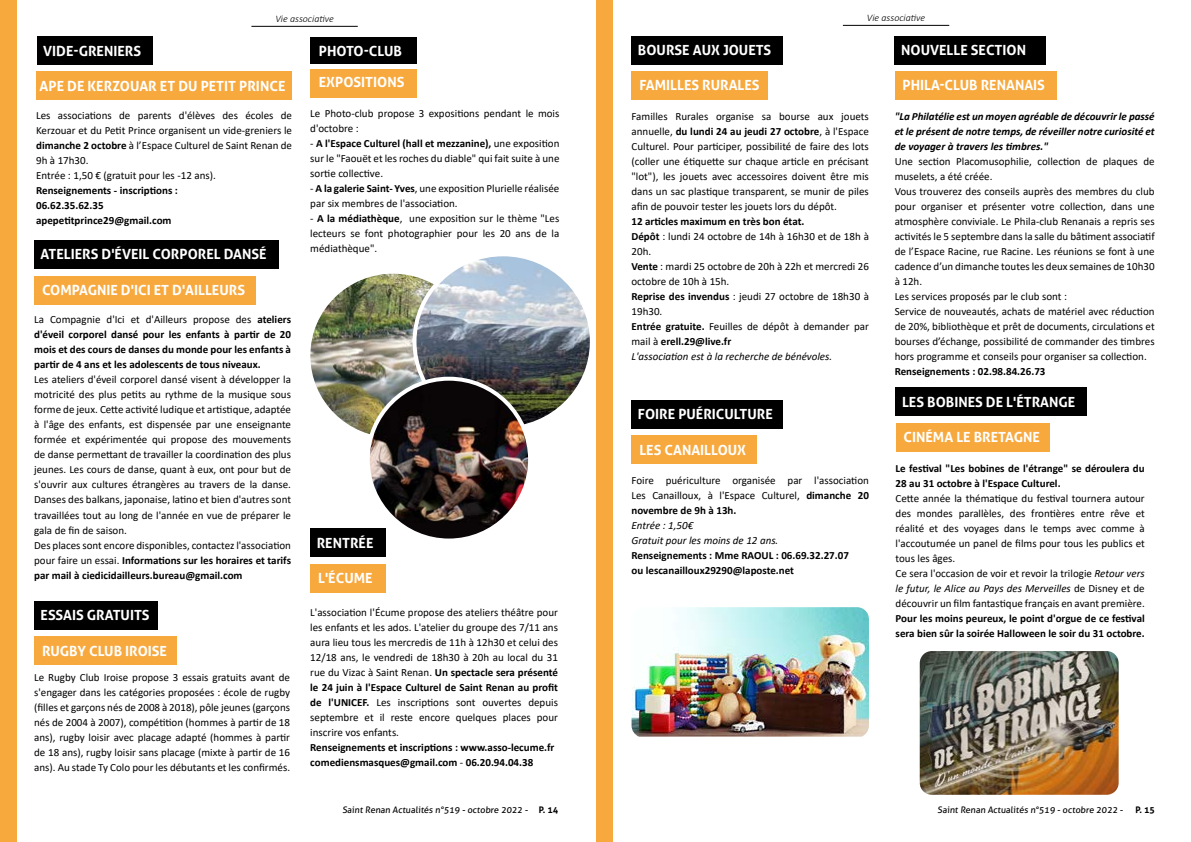
<style>
.page{position:relative;width:1191px;height:842px;background:#fff}
.page>*{position:absolute;margin:0;border:0;box-sizing:border-box;transform-origin:0 0}
.t1{font:700 14px "Aller";color:#fff}
.t2{font:11px/15px "Calibri";color:#000}
.t3{font:700 11px/15px "Calibri";color:#000}
.t4{font:italic 700 11px/15px "Calibri";color:#000;text-align:justify}
.t5{font:italic 11px/15px "Calibri";color:#000}
.t6{font:italic 300 10px "Calibri";color:#000}
.t7{font:9px "Aller";color:#000}
.s1{font-weight:700}
.s2{font-weight:400}
.s3{font-style:italic}
</style>
<div class="page">
<div style="left:36px;top:71px;width:255px;height:28px;background:#f7a93e"></div>
<div style="left:37px;top:37px;width:116px;height:28px;background:#000"></div>
<div style="left:34px;top:637px;width:143px;height:28px;background:#f7a93e"></div>
<div style="left:895px;top:423px;width:154px;height:28px;background:#f7a93e"></div>
<div style="left:34px;top:601px;width:124px;height:28px;background:#000"></div>
<div style="left:895px;top:387px;width:192px;height:28px;background:#000"></div>
<div style="left:34px;top:276px;width:222px;height:28px;background:#f7a93e"></div>
<div style="left:34px;top:240px;width:245px;height:28px;background:#000"></div>
<div style="left:596px;top:0;width:16px;height:842px;background:#f7a93e"></div>
<div style="left:631px;top:72px;width:137px;height:28px;background:#f7a93e"></div>
<div style="left:894px;top:72px;width:162px;height:28px;background:#f7a93e"></div>
<div style="left:631px;top:436px;width:126px;height:28px;background:#f7a93e"></div>
<div style="left:631px;top:36px;width:152px;height:28px;background:#000"></div>
<div style="left:894px;top:36px;width:152px;height:28px;background:#000"></div>
<div style="left:631px;top:400px;width:152px;height:28px;background:#000"></div>
<div style="left:310px;top:564px;width:76px;height:28px;background:#f7a93e"></div>
<div style="left:310px;top:528px;width:76px;height:28px;background:#000"></div>
<hr style="left:251px;top:26px;width:107px;height:1px;background:#000">
<hr style="left:843px;top:25px;width:106px;height:1px;background:#000">
<img style="left:919px;top:651px;width:199px;height:144px">
<img style="left:631px;top:607px;width:238px;height:130px">
<div style="left:310px;top:69px;width:106px;height:28px;background:#f7a93e"></div>
<div style="left:310px;top:38px;width:106px;height:26px;background:#000"></div>
<img style="left:310px;top:274px;width:104px;height:161px">
<img style="left:414px;top:257px;width:175px;height:168px">
<img style="left:368px;top:379px;width:162px;height:161px;border-radius:81px">
<div style="left:366px;top:377px;width:166px;height:165px;border:4px solid #fff;border-radius:50%"></div>
<div style="left:0;top:0;width:17px;height:842px;background:#f7a93e"></div>
<p class="t6" style="left:275px;top:12px;width:60px">Vie associative</p>
<p class="t6" style="left:867px;top:11px;width:60px">Vie associative</p>
<p class="t1" style="left:43px;top:42px;width:99px">VIDE-GRENIERS</p>
<p class="t1" style="left:40px;top:77px;width:247px">APE DE KERZOUAR ET DU PETIT PRINCE</p>
<p class="t2" style="left:36px;top:108px;width:257px">Les associations de parents d'élèves des écoles de Kerzouar et du Petit Prince organisent un vide-greniers le <span class="s1">dimanche 2 octobre</span> à l’Espace Culturel de Saint Renan de 9h à 17h30.<br>Entrée : 1,50 € (gratuit pour les -12 ans).</p>
<p class="t3" style="left:36px;top:183px;width:143px">Renseignements - inscriptions :<br>06.62.35.62.35 apepetitprince29@gmail.com</p>
<p class="t1" style="left:41px;top:246px;width:227px">ATELIERS D'ÉVEIL CORPOREL DANSÉ</p>
<p class="t1" style="left:42px;top:281px;width:204px">COMPAGNIE D'ICI ET D'AILLEURS</p>
<p class="t3" style="left:34px;top:312px;width:258px;text-align:justify"><span class="s2">La Compagnie d'Ici et d'Ailleurs propose des</span> ateliers d'éveil corporel dansé pour les enfants à partir de 20 mois et des cours de danses du monde pour les enfants à partir de 4 ans et les adolescents de tous niveaux.</p>
<p class="t2" style="left:34px;top:372px;width:258px">Les ateliers d'éveil corporel dansé visent à développer la motricité des plus petits au rythme de la musique sous forme de jeux. Cette activité ludique et artistique, adaptée à l'âge des enfants, est dispensée par une enseignante formée et expérimentée qui propose des mouvements de danse permettant de travailler la coordination des plus jeunes. Les cours de danse, quant à eux, ont pour but de s'ouvrir aux cultures étrangères au travers de la danse.<br>Danses des balkans, japonaise, latino et bien d'autres sont travaillées tout au long de l'année en vue de préparer le gala de fin de saison.<br>Des places sont encore disponibles, contactez l'association pour faire un essai. <span class="s1">Informations sur les horaires et tarifs par mail à ciedicidailleurs.bureau@gmail.com</span></p>
<p class="t1" style="left:41px;top:607px;width:110px">ESSAIS GRATUITS</p>
<p class="t1" style="left:42px;top:642px;width:126px">RUGBY CLUB IROISE</p>
<p class="t2" style="left:34px;top:669px;width:257px;text-align:justify">Le Rugby Club Iroise propose 3 essais gratuits avant de s'engager dans les catégories proposées : école de rugby (filles et garçons nés de 2008 à 2018), pôle jeunes (garçons nés de 2004 à 2007), compétition (hommes à partir de 18 ans), rugby loisir avec placage adapté (hommes à partir de 18 ans), rugby loisir sans placage (mixte à partir de 16 ans). Au stade Ty Colo pour les débutants et les confirmés.</p>
<p class="t1" style="left:319px;top:42px;width:85px">PHOTO-CLUB</p>
<p class="t1" style="left:319px;top:73px;width:87px">EXPOSITIONS</p>
<p class="t2" style="left:310px;top:106px;width:251px">Le Photo-club propose 3 expositions pendant le mois d'octobre :</p>
<p class="t2" style="left:310px;top:136px;width:251px;text-align:justify">- <span class="s1">A l'Espace Culturel (hall et mezzanine),</span> une exposition sur le "Faouët et les roches du diable" qui fait suite à une sortie collective.</p>
<p class="t2" style="left:310px;top:181px;width:251px">- <span class="s1">A la galerie Saint- Yves</span>, une exposition Plurielle réalisée par six membres de l'association.</p>
<p class="t2" style="left:310px;top:211px;width:251px;text-align:justify">- <span class="s1">A la médiathèque</span>, une exposition sur le thème "Les lecteurs se font photographier pour les 20 ans de la médiathèque".</p>
<p class="t1" style="left:317px;top:534px;width:58px">RENTRÉE</p>
<p class="t1" style="left:318px;top:569px;width:56px">L'ÉCUME</p>
<p class="t2" style="left:310px;top:604px;width:249px;text-align:justify">L'association l'Écume propose des ateliers théâtre pour les enfants et les ados. L'atelier du groupe des 7/11 ans aura lieu tous les mercredis de 11h à 12h30 et celui des 12/18 ans, le vendredi de 18h30 à 20h au local du 31 rue du Vizac à Saint Renan. <span class="s1">Un spectacle sera présenté le 24 juin à l'Espace Culturel de Saint Renan au profit de l'UNICEF.</span> Les inscriptions sont ouvertes depuis septembre et il reste encore quelques places pour inscrire vos enfants.</p>
<p class="t3" style="left:310px;top:740px;width:246px">Renseignements et inscriptions : www.asso-lecume.fr comediensmasques@gmail.com <span class="s2">-</span> 06.20.94.04.38</p>
<p class="t1" style="left:638px;top:42px;width:135px">BOURSE AUX JOUETS</p>
<p class="t1" style="left:901px;top:42px;width:126px">NOUVELLE SECTION</p>
<p class="t1" style="left:639px;top:77px;width:122px">FAMILLES RURALES</p>
<p class="t1" style="left:902px;top:77px;width:144px">PHILA-CLUB RENANAIS</p>
<p class="t2" style="left:631px;top:108px;width:239px;text-align:justify">Familles Rurales organise sa bourse aux jouets annuelle, <span class="s1">du lundi 24 au jeudi 27 octobre</span>, à l'Espace Culturel. Pour participer, possibilité de faire des lots (coller une étiquette sur chaque article en précisant "lot"), les jouets avec accessoires doivent être mis dans un sac plastique transparent, se munir de piles afin de pouvoir tester les jouets lors du dépôt.</p>
<p class="t2" style="left:631px;top:213px;width:239px"><span class="s1">12 articles maximum en très bon état.<br>Dépôt</span> : lundi 24 octobre de 14h à 16h30 et de 18h à 20h.<br><span class="s1">Vente</span> : mardi 25 octobre de 20h à 22h et mercredi 26 octobre de 10h à 15h.<br><span class="s1">Reprise des invendus</span> : jeudi 27 octobre de 18h30 à 19h30.<br><span class="s1">Entrée gratuite.</span> Feuilles de dépôt à demander par mail à <span class="s1">erell.29@live.fr<br></span><span class="s3">L'association est à la recherche de bénévoles.</span></p>
<p class="t1" style="left:638px;top:406px;width:136px">FOIRE PUÉRICULTURE</p>
<p class="t1" style="left:639px;top:441px;width:108px">LES CANAILLOUX</p>
<p class="t2" style="left:631px;top:473px;width:239px;text-align:justify">Foire puériculture organisée par l'association Les Canailloux, à l'Espace Culturel, <span class="s1">dimanche 20 novembre de 9h à 13h.</span></p>
<p class="t5" style="left:631px;top:517px;width:148px">Entrée : 1,50€<br>Gratuit pour les moins de 12 ans.</p>
<p class="t3" style="left:631px;top:548px;width:219px">Renseignements : Mme RAOUL : 06.69.32.27.07 ou lescanailloux29290@laposte.net</p>
<p class="t4" style="left:894px;top:108px;width:261px">"La Philatélie est un moyen agréable de découvrir le passé et le présent de notre temps, de réveiller notre curiosité et de voyager à travers les timbres."</p>
<p class="t2" style="left:894px;top:154px;width:261px">Une section Placomusophilie, collection de plaques de muselets, a été créée.<br>Vous trouverez des conseils auprès des membres du club pour organiser et présenter votre collection, dans une atmosphère conviviale. Le Phila-club Renanais a repris ses activités le 5 septembre dans la salle du bâtiment associatif de l’Espace Racine, rue Racine. Les réunions se font à une cadence d’un dimanche toutes les deux semaines de 10h30 à 12h.<br>Les services proposés par le club sont :<br>Service de nouveautés, achats de matériel avec réduction de 20%, bibliothèque et prêt de documents, circulations et bourses d’échange, possibilité de commander des timbres hors programme et conseils pour organiser sa collection.</p>
<p class="t3" style="left:894px;top:364px;width:152px">Renseignements : 02.98.84.26.73</p>
<p class="t1" style="left:902px;top:393px;width:175px">LES BOBINES DE L'ÉTRANGE</p>
<p class="t1" style="left:903px;top:428px;width:138px">CINÉMA LE BRETAGNE</p>
<p class="t3" style="left:895px;top:461px;width:251px">Le festival "Les bobines de l'étrange" se déroulera du<br>28 au 31 octobre à l'Espace Culturel.</p>
<p class="t2" style="left:895px;top:491px;width:251px">Cette année la thématique du festival tournera autour des mondes parallèles, des frontières entre rêve et réalité et des voyages dans le temps avec comme à l'accoutumée un panel de films pour tous les publics et tous les âges.<br>Ce sera l'occasion de voir et revoir la trilogie <span class="s3">Retour vers le futur, le Alice au Pays des Merveilles</span> de Disney et de découvrir un film fantastique français en avant première.</p>
<p class="t3" style="left:895px;top:611px;width:251px">Pour les moins peureux, le point d'orgue de ce festival sera bien sûr la soirée Halloween le soir du 31 octobre.</p>
<p class="t7" style="left:342px;top:804px;width:217px">Saint Renan Actualités n°519 - octobre 2022 - <span class="s1">P. 14</span></p>
<p class="t7" style="left:937px;top:804px;width:219px">Saint Renan Actualités n°519 - octobre 2022 - <span class="s1">P. 15</span></p>
</div>
